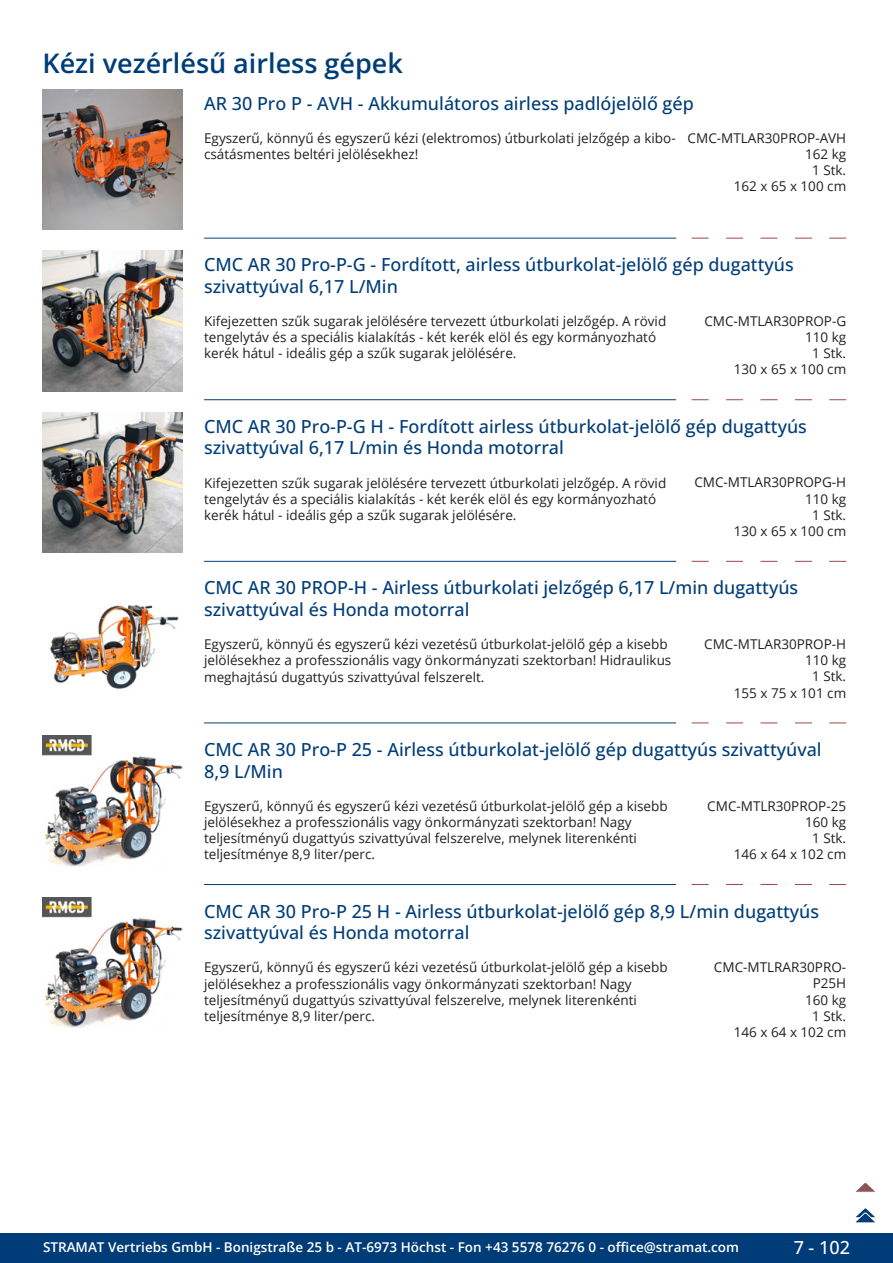
<style>
.page{position:relative;width:893px;height:1263px;background:#fff}
.page>*{position:absolute;margin:0;border:0;box-sizing:border-box;transform-origin:0 0}
.GruppeName{font:600 27px "Open Sans";color:#003d78}
.ArtikelName{font:500 18px/21.6px "Open Sans";color:#003d78}
.t1{font:500 18px "Open Sans";color:#fff}
.Beschreibung{font:13.5px/16.2px "Open Sans";color:#231f20}
.ArtikelNummer{font:13.5px/16.2px "Open Sans";color:#231f20;text-align:right}
.t2{font:600 13.5px "Open Sans";color:#fff}
</style>
<div class="page">
<div style="left:0;top:1233px;width:893px;height:30px;background:#003d78"></div>
<img style="left:43px;top:89px;width:140px;height:140px">
<img style="left:43px;top:251px;width:140px;height:140px">
<svg style="left:692px;top:238px;width:17px;height:1px"></svg>
<svg style="left:726px;top:238px;width:17px;height:1px"></svg>
<svg style="left:760px;top:238px;width:17px;height:1px"></svg>
<svg style="left:795px;top:238px;width:17px;height:1px"></svg>
<svg style="left:829px;top:238px;width:17px;height:1px"></svg>
<hr style="left:204px;top:238px;width:472px;height:1px;background:#003d78">
<img style="left:43px;top:412px;width:140px;height:141px">
<svg style="left:692px;top:399px;width:17px;height:1px"></svg>
<svg style="left:726px;top:399px;width:17px;height:1px"></svg>
<svg style="left:760px;top:399px;width:17px;height:1px"></svg>
<svg style="left:795px;top:399px;width:17px;height:1px"></svg>
<svg style="left:829px;top:399px;width:17px;height:1px"></svg>
<hr style="left:204px;top:399px;width:472px;height:1px;background:#003d78">
<img style="left:49px;top:605px;width:130px;height:84px">
<svg style="left:692px;top:561px;width:17px;height:1px"></svg>
<svg style="left:726px;top:561px;width:17px;height:1px"></svg>
<svg style="left:760px;top:561px;width:17px;height:1px"></svg>
<svg style="left:795px;top:561px;width:17px;height:1px"></svg>
<svg style="left:829px;top:561px;width:17px;height:1px"></svg>
<hr style="left:204px;top:561px;width:472px;height:1px;background:#003d78">
<img style="left:43px;top:736px;width:140px;height:131px">
<svg style="left:692px;top:723px;width:17px;height:1px"></svg>
<svg style="left:726px;top:723px;width:17px;height:1px"></svg>
<svg style="left:760px;top:723px;width:17px;height:1px"></svg>
<svg style="left:795px;top:723px;width:17px;height:1px"></svg>
<svg style="left:829px;top:723px;width:17px;height:1px"></svg>
<hr style="left:204px;top:723px;width:472px;height:1px;background:#003d78">
<img style="left:43px;top:897px;width:140px;height:131px">
<svg style="left:692px;top:884px;width:17px;height:1px"></svg>
<svg style="left:726px;top:884px;width:17px;height:1px"></svg>
<svg style="left:760px;top:884px;width:17px;height:1px"></svg>
<svg style="left:795px;top:884px;width:17px;height:1px"></svg>
<svg style="left:829px;top:884px;width:17px;height:1px"></svg>
<hr style="left:204px;top:884px;width:472px;height:1px;background:#003d78">
<svg style="left:856px;top:1183px;width:19px;height:9px"></svg>
<svg style="left:855px;top:1208px;width:21px;height:15px"></svg>
<p class="GruppeName" style="left:43px;top:44px;width:362px">Kézi vezérlésű airless gépek</p>
<p class="ArtikelName" style="left:204px;top:92px;width:491px">AR 30 Pro P - AVH - Akkumulátoros airless padlójelölő gép</p>
<p class="Beschreibung" style="left:204px;top:129px;width:472px">Egyszerű, könnyű és egyszerű kézi (elektromos) útburkolati jelzőgép a kibo&shy;csátásmentes beltéri jelölésekhez!</p>
<p class="ArtikelNummer" style="left:688px;top:129px;width:160px">CMC-MTLAR30PROP-AVH</p>
<p class="ArtikelNummer" style="left:805px;top:145px;width:43px">162 kg</p>
<p class="ArtikelNummer" style="left:812px;top:162px;width:36px">1 Stk.</p>
<p class="ArtikelNummer" style="left:734px;top:178px;width:114px">162 x 65 x 100 cm</p>
<p class="ArtikelName" style="left:204px;top:253px;width:591px">CMC AR 30 Pro-P-G - Fordított, airless útburkolat-jelölő gép dugattyús szivattyúval 6,17 L/Min</p>
<p class="Beschreibung" style="left:204px;top:313px;width:464px">Kifejezetten szűk sugarak jelölésére tervezett útburkolati jelzőgép. A rövid tengelytáv és a speciális kialakítás - két kerék elöl és egy kormányozható kerék hátul - ideális gép a szűk sugarak jelölésére.</p>
<p class="ArtikelNummer" style="left:704px;top:312px;width:143px">CMC-MTLAR30PROP-G</p>
<p class="ArtikelNummer" style="left:805px;top:329px;width:43px">110 kg</p>
<p class="ArtikelNummer" style="left:812px;top:345px;width:36px">1 Stk.</p>
<p class="ArtikelNummer" style="left:734px;top:361px;width:114px">130 x 65 x 100 cm</p>
<p class="ArtikelName" style="left:204px;top:415px;width:604px">CMC AR 30 Pro-P-G H - Fordított airless útburkolat-jelölő gép dugattyús szivattyúval 6,17 L/min és Honda motorral</p>
<p class="Beschreibung" style="left:204px;top:474px;width:464px">Kifejezetten szűk sugarak jelölésére tervezett útburkolati jelzőgép. A rövid tengelytáv és a speciális kialakítás - két kerék elöl és egy kormányozható kerék hátul - ideális gép a szűk sugarak jelölésére.</p>
<p class="ArtikelNummer" style="left:694px;top:474px;width:153px">CMC-MTLAR30PROPG-H</p>
<p class="ArtikelNummer" style="left:805px;top:490px;width:43px">110 kg</p>
<p class="ArtikelNummer" style="left:812px;top:506px;width:36px">1 Stk.</p>
<p class="ArtikelNummer" style="left:734px;top:523px;width:114px">130 x 65 x 100 cm</p>
<p class="ArtikelName" style="left:204px;top:576px;width:596px">CMC AR 30 PROP-H - Airless útburkolati jelzőgép 6,17 L/min dugattyús szivattyúval és Honda motorral</p>
<p class="Beschreibung" style="left:204px;top:636px;width:469px">Egyszerű, könnyű és egyszerű kézi vezetésű útburkolat-jelölő gép a kisebb jelölésekhez a professzionális vagy önkormányzati szektorban! Hidraulikus meghajtású dugattyús szivattyúval felszerelt.</p>
<p class="ArtikelNummer" style="left:704px;top:636px;width:143px">CMC-MTLAR30PROP-H</p>
<p class="ArtikelNummer" style="left:805px;top:652px;width:43px">110 kg</p>
<p class="ArtikelNummer" style="left:812px;top:668px;width:36px">1 Stk.</p>
<p class="ArtikelNummer" style="left:734px;top:684px;width:114px">155 x 75 x 101 cm</p>
<p class="ArtikelName" style="left:204px;top:738px;width:619px">CMC AR 30 Pro-P 25 - Airless útburkolat-jelölő gép dugattyús szivattyúval<br>8,9 L/Min</p>
<p class="Beschreibung" style="left:204px;top:797px;width:465px">Egyszerű, könnyű és egyszerű kézi vezetésű útburkolat-jelölő gép a kisebb jelölésekhez a professzionális vagy önkormányzati szektorban! Nagy teljesítményű dugattyús szivattyúval felszerelve, melynek literenkénti teljesítménye 8,9 liter/perc.</p>
<p class="ArtikelNummer" style="left:707px;top:797px;width:140px">CMC-MTLR30PROP-25</p>
<p class="ArtikelNummer" style="left:805px;top:813px;width:43px">160 kg</p>
<p class="ArtikelNummer" style="left:812px;top:830px;width:36px">1 Stk.</p>
<p class="ArtikelNummer" style="left:734px;top:846px;width:114px">146 x 64 x 102 cm</p>
<p class="ArtikelName" style="left:204px;top:900px;width:617px">CMC AR 30 Pro-P 25 H - Airless útburkolat-jelölő gép 8,9 L/min dugattyús szivattyúval és Honda motorral</p>
<p class="Beschreibung" style="left:204px;top:959px;width:465px">Egyszerű, könnyű és egyszerű kézi vezetésű útburkolat-jelölő gép a kisebb jelölésekhez a professzionális vagy önkormányzati szektorban! Nagy teljesítményű dugattyús szivattyúval felszerelve, melynek literenkénti teljesítménye 8,9 liter/perc.</p>
<p class="ArtikelNummer" style="left:714px;top:959px;width:134px">CMC-MTLRAR30PRO-<br>P25H</p>
<p class="ArtikelNummer" style="left:805px;top:991px;width:43px">160 kg</p>
<p class="ArtikelNummer" style="left:812px;top:1007px;width:36px">1 Stk.</p>
<p class="ArtikelNummer" style="left:734px;top:1024px;width:114px">146 x 64 x 102 cm</p>
<p class="t2" style="left:43px;top:1238px;width:698px">STRAMAT Vertriebs GmbH - Bonigstraße 25 b - AT-6973 Höchst - Fon +43 5578 76276 0 - office@stramat.com</p>
<h2 class="t1" style="left:794px;top:1234px;width:58px">7 - 102</h2>
</div>
